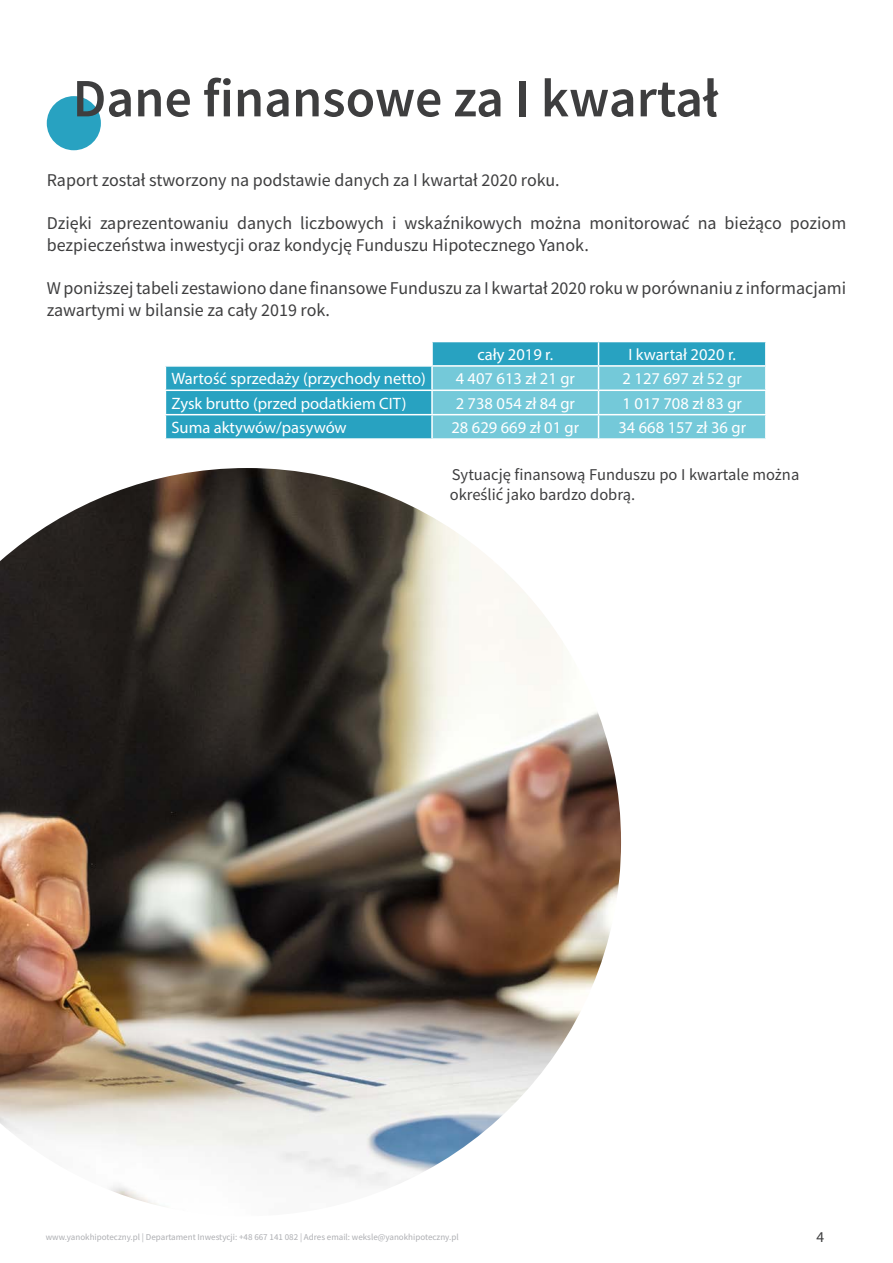
<style>
.page{position:relative;width:893px;height:1263px;background:#fff}
.page>*{position:absolute;margin:0;border:0;box-sizing:border-box;transform-origin:0 0}
.t1{font:600 54px "Source Sans Pro";color:#3e3e3f}
.Text_Bold{font:18px/21.6px "Source Sans Pro";color:#3e3e3f}
.Text_3{font:16.5px "Myriad Pro";color:#fff}
.Text_Bold-2{font:16.5px/19.8px "Source Sans Pro";color:#3e3e3f}
.t2{font:15px "Myriad Pro";color:#3e3e3f}
.t3{font:9px "Source Sans Pro";color:#adaeb2}
</style>
<div class="page">
<img style="left:0;top:468px;width:621px;height:738px">
<div style="left:47px;top:96px;width:54px;height:54px;background:#28a2c1;border-radius:50%"></div>
<svg style="left:165px;top:341px;width:601px;height:98px;background:#6ac0d4"></svg>
<hr style="left:765px;top:342px;width:2px;height:23px;background:#fff">
<hr style="left:432px;top:365px;width:167px;height:2px;background:#fff">
<hr style="left:598px;top:365px;width:169px;height:2px;background:#fff">
<p class="t1" style="left:73px;top:63px;width:647px">Dane finansowe za I kwartał</p>
<p class="Text_Bold" style="left:47px;top:169px;width:514px">Raport został stworzony na podstawie danych za I kwartał 2020 roku.</p>
<p class="Text_Bold" style="left:47px;top:213px;width:801px">Dzięki zaprezentowaniu danych liczbowych i wskaźnikowych można monitorować na bieżąco poziom bezpieczeństwa inwestycji oraz kondycję Funduszu Hipotecznego Yanok.</p>
<p class="Text_Bold" style="left:47px;top:277px;width:801px">W poniższej tabeli zestawiono dane finansowe Funduszu za I kwartał 2020 roku w porównaniu z informacjami</p>
<p class="Text_Bold" style="left:47px;top:299px;width:285px">zawartymi w bilansie za cały 2019 rok.</p>
<p class="Text_3" style="left:477px;top:344px;width:77px">cały 2019 r.</p>
<p class="Text_3" style="left:628px;top:344px;width:109px">I kwartał 2020 r.</p>
<p class="Text_3" style="left:171px;top:369px;width:256px">Wartość sprzedaży (przychody netto)</p>
<p class="Text_3" style="left:456px;top:369px;width:121px">4 407 613 zł 21 gr</p>
<p class="Text_3" style="left:623px;top:369px;width:121px">2 127 697 zł 52 gr</p>
<p class="Text_3" style="left:171px;top:393px;width:237px">Zysk brutto (przed podatkiem CIT)</p>
<p class="Text_3" style="left:456px;top:393px;width:121px">2 738 054 zł 84 gr</p>
<p class="Text_3" style="left:623px;top:393px;width:121px">1 017 708 zł 83 gr</p>
<p class="Text_3" style="left:171px;top:417px;width:177px">Suma aktywów/pasywów</p>
<p class="Text_3" style="left:451px;top:417px;width:129px">28 629 669 zł 01 gr</p>
<p class="Text_3" style="left:618px;top:417px;width:129px">34 668 157 zł 36 gr</p>
<p class="Text_Bold-2" style="left:450px;top:465px;width:351px">Sytuację finansową Funduszu po I kwartale można określić jako bardzo dobrą.</p>
<p class="t3" style="left:46px;top:1231px;width:414px">www.yanokhipoteczny.pl | Departament Inwestycji: +48 667 141 082 | Adres email: weksle@yanokhipoteczny.pl</p>
<p class="t2" style="left:817px;top:1227px;width:9px">4</p>
</div>
